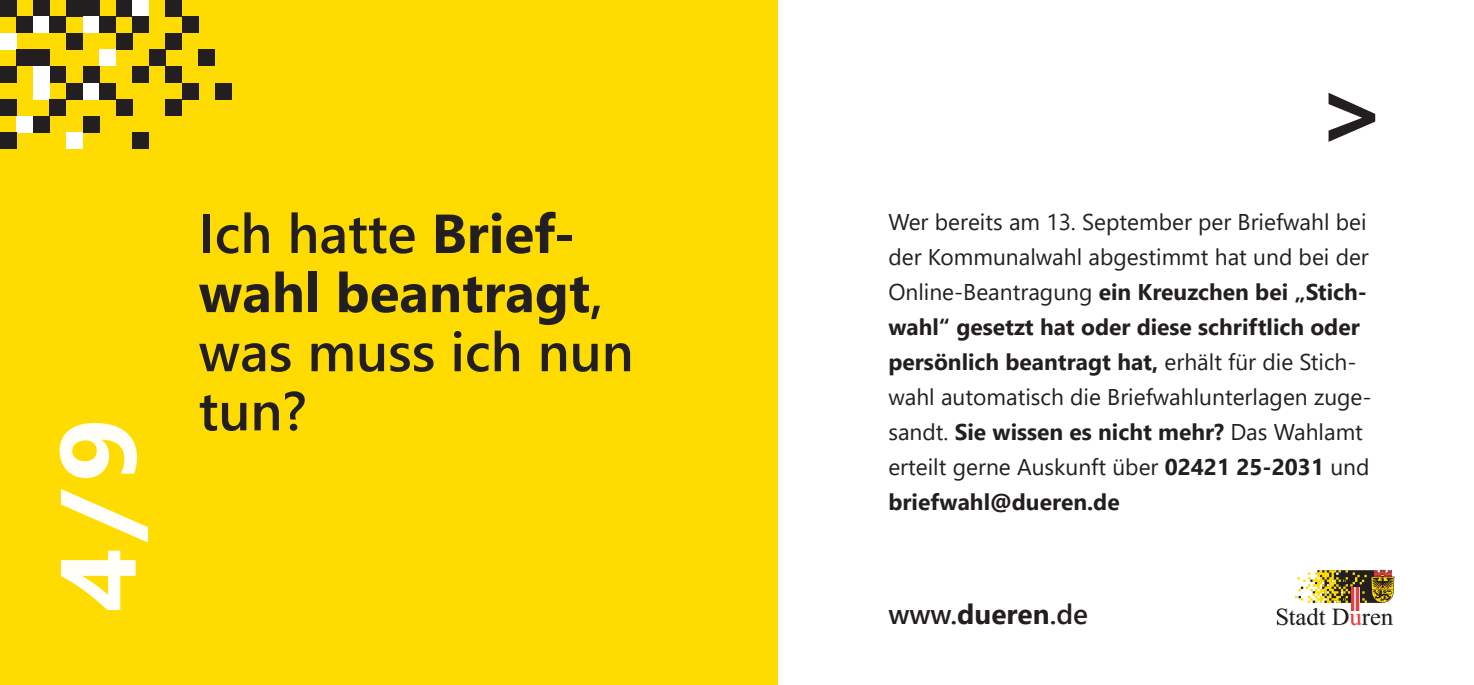
<style>
.page{position:relative;width:1474px;height:685px;background:#fff}
.page>*{position:absolute;margin:0;border:0;box-sizing:border-box;transform-origin:0 0}
.t1{font:700 106.75px "Segoe UI";color:#fff;scale:1.05 1}
.t2{font:700 97.48px "Segoe UI";color:#231f20;scale:1.05 1}
.t3{font:600 54.77px/59.1px "Segoe UI";color:#231f20}
.t4{font:600 28px "Segoe UI";color:#231f20}
.t5{font:22.75px/35px "Segoe UI";color:#231f20}
.s1{font-weight:700}
</style>
<div class="page">
<div style="left:0;top:0;width:778px;height:685px;background:#ffdc01"></div>
<div style="left:0;top:0;width:17px;height:17px;background:#231f20"></div>
<div style="left:33px;top:0;width:17px;height:17px;background:#231f20"></div>
<div style="left:66px;top:0;width:17px;height:17px;background:#231f20"></div>
<div style="left:83px;top:0;width:16px;height:17px;background:#231f20"></div>
<div style="left:116px;top:0;width:16px;height:17px;background:#231f20"></div>
<div style="left:132px;top:0;width:17px;height:17px;background:#fff"></div>
<div style="left:165px;top:0;width:17px;height:17px;background:#231f20"></div>
<div style="left:17px;top:17px;width:16px;height:16px;background:#231f20"></div>
<div style="left:33px;top:17px;width:17px;height:16px;background:#fff"></div>
<div style="left:50px;top:17px;width:16px;height:16px;background:#231f20"></div>
<div style="left:83px;top:17px;width:16px;height:16px;background:#fff"></div>
<div style="left:99px;top:17px;width:17px;height:16px;background:#231f20"></div>
<div style="left:132px;top:17px;width:17px;height:16px;background:#231f20"></div>
<div style="left:182px;top:17px;width:17px;height:16px;background:#231f20"></div>
<div style="left:0;top:33px;width:17px;height:17px;background:#fff"></div>
<div style="left:66px;top:33px;width:17px;height:17px;background:#231f20"></div>
<div style="left:116px;top:33px;width:16px;height:17px;background:#231f20"></div>
<div style="left:165px;top:33px;width:17px;height:17px;background:#231f20"></div>
<div style="left:17px;top:50px;width:16px;height:16px;background:#231f20"></div>
<div style="left:33px;top:50px;width:17px;height:16px;background:#231f20"></div>
<div style="left:99px;top:50px;width:17px;height:16px;background:#fff"></div>
<div style="left:149px;top:50px;width:16px;height:16px;background:#231f20"></div>
<div style="left:199px;top:50px;width:16px;height:16px;background:#231f20"></div>
<div style="left:0;top:66px;width:17px;height:17px;background:#231f20"></div>
<div style="left:50px;top:66px;width:16px;height:17px;background:#231f20"></div>
<div style="left:83px;top:66px;width:16px;height:17px;background:#231f20"></div>
<div style="left:132px;top:66px;width:17px;height:17px;background:#231f20"></div>
<div style="left:165px;top:66px;width:17px;height:17px;background:#231f20"></div>
<div style="left:33px;top:83px;width:17px;height:16px;background:#fff"></div>
<div style="left:66px;top:83px;width:17px;height:16px;background:#231f20"></div>
<div style="left:83px;top:83px;width:16px;height:16px;background:#fff"></div>
<div style="left:99px;top:83px;width:17px;height:16px;background:#231f20"></div>
<div style="left:182px;top:83px;width:17px;height:16px;background:#231f20"></div>
<div style="left:215px;top:83px;width:17px;height:16px;background:#231f20"></div>
<div style="left:0;top:99px;width:17px;height:17px;background:#231f20"></div>
<div style="left:50px;top:99px;width:16px;height:17px;background:#231f20"></div>
<div style="left:116px;top:99px;width:16px;height:17px;background:#231f20"></div>
<div style="left:165px;top:99px;width:17px;height:17px;background:#231f20"></div>
<div style="left:17px;top:116px;width:16px;height:16px;background:#fff"></div>
<div style="left:33px;top:116px;width:17px;height:16px;background:#231f20"></div>
<div style="left:33px;top:66px;width:17px;height:17px;background:#fff"></div>
<div style="left:0;top:132px;width:17px;height:17px;background:#231f20"></div>
<div style="left:66px;top:132px;width:17px;height:17px;background:#fff"></div>
<div style="left:132px;top:132px;width:17px;height:17px;background:#231f20"></div>
<div style="left:83px;top:116px;width:16px;height:16px;background:#231f20"></div>
<svg style="left:1276px;top:569px;width:118px;height:56px"></svg>
<h1 class="t1" style="left:-3px;top:612px;width:186px;rotate:-90deg">4/9</h1>
<h3 class="t3" style="left:199px;top:199px;width:436px">Ich hatte <span class="s1">Brief&shy;wahl beantragt</span>, was muss ich nun tun?</h3>
<h2 class="t2" style="left:1315px;top:19px;width:70px">&gt;</h2>
<p class="t5" style="left:888px;top:202px;width:485px">Wer bereits am 13. September per Briefwahl bei der Kommunalwahl abgestimmt hat und bei der Online-Beantragung <span class="s1">ein Kreuzchen bei „Stich&shy;wahl“ gesetzt hat oder diese schriftlich oder persönlich beantragt hat,</span> erhält für die Stich&shy;wahl automatisch die Briefwahlunterlagen zuge&shy;sandt. <span class="s1">Sie wissen es nicht mehr?</span> Das Wahlamt erteilt gerne Auskunft über <span class="s1">02421 25-2031</span> und <span class="s1">briefwahl@dueren.de</span></p>
<p class="t4" style="left:888px;top:587px;width:201px">www.<span class="s1">dueren</span>.de</p>
</div>
